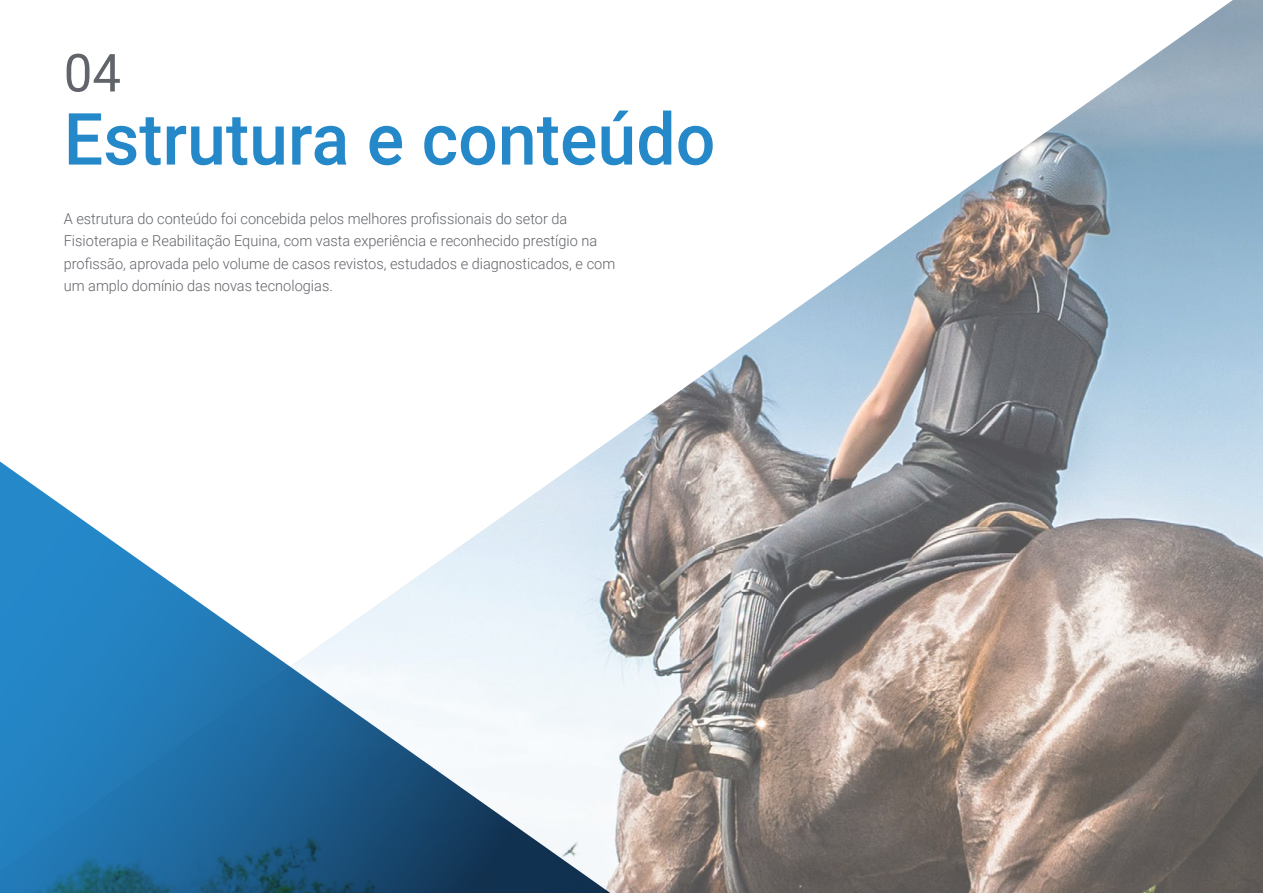
<style>
.page{position:relative;width:1263px;height:893px;background:#fff}
.page>*{position:absolute;margin:0;border:0;box-sizing:border-box;transform-origin:0 0}
.t1{font:500 72px "Roboto";color:#2488c9}
.t2{font:52.5px "Roboto";color:#61646a}
.t3{font:300 15px/22.5px "Roboto";color:#61646a}
</style>
<div class="page">
<img style="left:602px;top:0;width:661px;height:893px">
<svg style="left:0;top:446px;width:640px;height:447px"></svg>
<h2 class="t2" style="left:64px;top:36px;width:59px">04</h2>
<h1 class="t1" style="left:64px;top:89px;width:653px">Estrutura e conteúdo</h1>
<p class="t3" style="left:64px;top:207px;width:553px">A estrutura do conteúdo foi concebida pelos melhores profissionais do setor da Fisioterapia e Reabilitação Equina, com vasta experiência e reconhecido prestígio na profissão, aprovada pelo volume de casos revistos, estudados e diagnosticados, e com um amplo domínio das novas tecnologias.</p>
</div>
